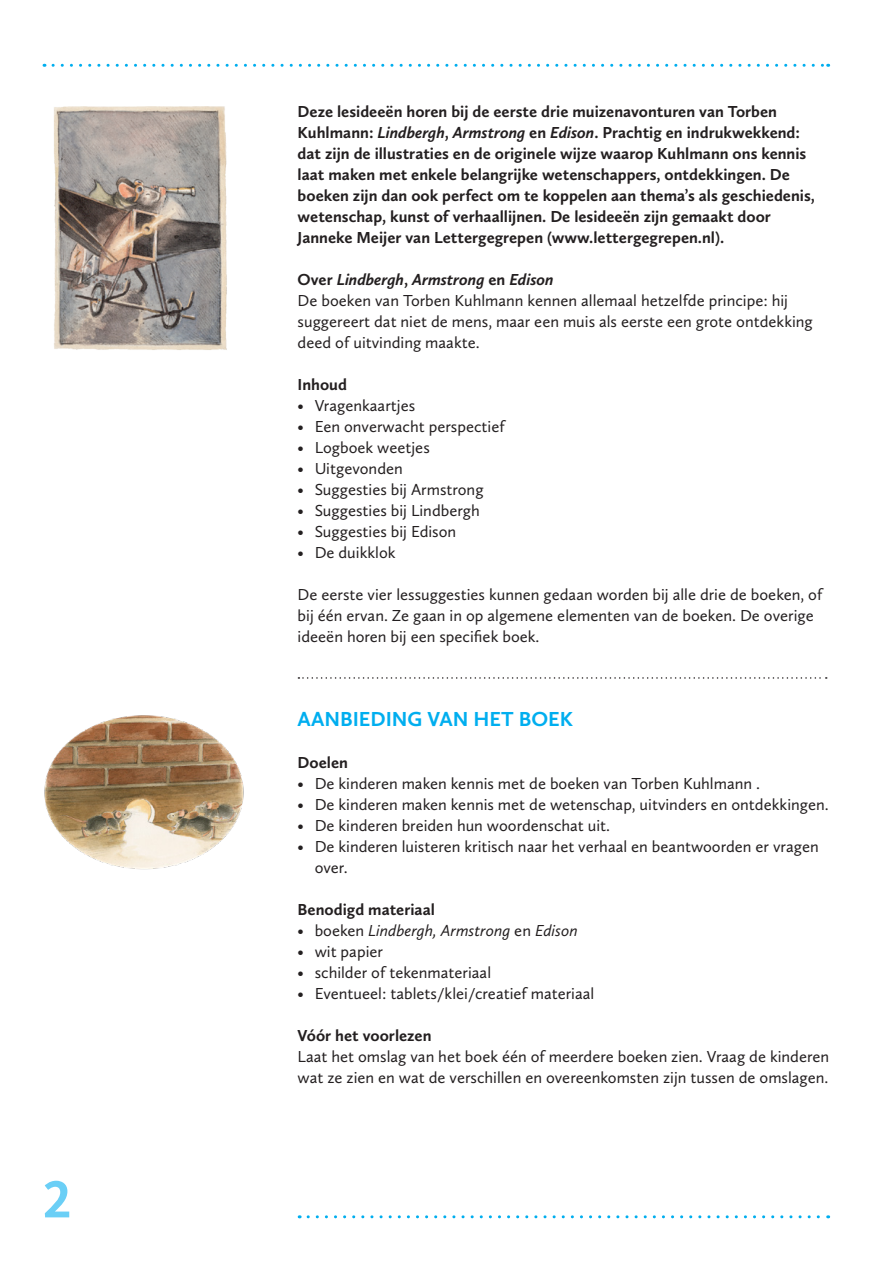
<style>
.page{position:relative;width:893px;height:1263px;background:#fff}
.page>*{position:absolute;margin:0;border:0;box-sizing:border-box;transform-origin:0 0}
.t1{font:700 54px "Calluna Sans";color:#6bcff6}
.Kop_blauw{font:700 21px "Calluna Sans";color:#00aeef}
.Broodtekst_vet{font:700 16.5px/21px "Calluna Sans";color:#231f20}
.Broodtekst_ingespron{font:16.5px/21px "Calluna Sans";color:#231f20}
.Broodtekst{font:16.5px/21px "Calluna Sans";color:#231f20}
.Broodtekst_ingespron-2{font:italic 16.5px "Calluna Sans";color:#231f20}
.Broodtekst_vet-2{font:italic 700 16.5px "Calluna Sans";color:#231f20}
.s1{font-style:italic}
.s2{font-style:normal}
</style>
<div class="page">
<svg style="left:53px;top:64px;width:776px;height:3px"></svg>
<svg style="left:308px;top:1215px;width:521px;height:3px"></svg>
<svg style="left:298px;top:677px;width:529px;height:2px"></svg>
<img style="left:54px;top:106px;width:173px;height:244px">
<img style="left:44px;top:715px;width:200px;height:155px">
<h1 class="t1" style="left:43px;top:1166px;width:30px">2</h1>
<p class="Broodtekst_vet" style="left:298px;top:101px;width:519px">Deze lesideeën horen bij de eerste drie muizenavonturen van Torben Kuhlmann: <span class="s1">Lindbergh</span>, <span class="s1">Armstrong</span> en <span class="s1">Edison</span>. Prachtig en indrukwekkend: dat zijn de illustraties en de originele wijze waarop Kuhlmann ons kennis laat maken met enkele belangrijke wetenschappers, ontdekkingen. De boeken zijn dan ook perfect om te koppelen aan thema’s als geschiedenis, wetenschap, kunst of verhaallijnen. De lesideeën zijn gemaakt door Janneke Meijer van Lettergegrepen (www.lettergegrepen.nl).</p>
<p class="Broodtekst_vet-2" style="left:298px;top:269px;width:257px"><span class="s2">Over</span> Lindbergh<span class="s2">,</span> Armstrong <span class="s2">en</span> Edison</p>
<p class="Broodtekst" style="left:298px;top:290px;width:517px">De boeken van Torben Kuhlmann kennen allemaal hetzelfde principe: hij suggereert dat niet de mens, maar een muis als eerste een grote ontdekking deed of uitvinding maakte.</p>
<p class="Broodtekst_vet" style="left:298px;top:374px;width:51px">Inhoud</p>
<p class="Broodtekst_ingespron" style="left:298px;top:395px;width:119px">• Vragenkaartjes</p>
<p class="Broodtekst_ingespron" style="left:298px;top:416px;width:209px">• Een onverwacht perspectief</p>
<p class="Broodtekst_ingespron" style="left:298px;top:437px;width:134px">• Logboek weetjes</p>
<p class="Broodtekst_ingespron" style="left:298px;top:458px;width:107px">• Uitgevonden</p>
<p class="Broodtekst_ingespron" style="left:298px;top:479px;width:187px">• Suggesties bij Armstrong</p>
<p class="Broodtekst_ingespron" style="left:298px;top:500px;width:184px">• Suggesties bij Lindbergh</p>
<p class="Broodtekst_ingespron" style="left:298px;top:521px;width:160px">• Suggesties bij Edison</p>
<p class="Broodtekst_ingespron" style="left:298px;top:542px;width:99px">• De duikklok</p>
<p class="Broodtekst" style="left:298px;top:584px;width:526px">De eerste vier lessuggesties kunnen gedaan worden bij alle drie de boeken, of bij één ervan. Ze gaan in op algemene elementen van de boeken. De overige ideeën horen bij een specifiek boek.</p>
<p class="Kop_blauw" style="left:298px;top:706px;width:277px">AANBIEDING VAN HET BOEK</p>
<p class="Broodtekst_vet" style="left:298px;top:752px;width:52px">Doelen</p>
<p class="Broodtekst_ingespron" style="left:298px;top:773px;width:464px">• De kinderen maken kennis met de boeken van Torben Kuhlmann .</p>
<p class="Broodtekst_ingespron" style="left:298px;top:794px;width:533px">• De kinderen maken kennis met de wetenschap, uitvinders en ontdekkingen.</p>
<p class="Broodtekst_ingespron" style="left:298px;top:815px;width:314px">• De kinderen breiden hun woordenschat uit.</p>
<p class="Broodtekst_ingespron" style="left:315px;top:836px;width:506px;text-indent:-17px">• De kinderen luisteren kritisch naar het verhaal en beantwoorden er vragen over.</p>
<p class="Broodtekst_vet" style="left:298px;top:899px;width:139px">Benodigd materiaal</p>
<p class="Broodtekst_ingespron-2" style="left:298px;top:920px;width:282px"><span class="s2">• boeken</span> Lindbergh, Armstrong <span class="s2">en</span> Edison</p>
<p class="Broodtekst_ingespron" style="left:298px;top:941px;width:87px">• wit papier</p>
<p class="Broodtekst_ingespron" style="left:298px;top:962px;width:195px">• schilder of tekenmateriaal</p>
<p class="Broodtekst_ingespron" style="left:298px;top:983px;width:298px">• Eventueel: tablets/klei/creatief materiaal</p>
<p class="Broodtekst_vet" style="left:298px;top:1025px;width:135px">Vóór het voorlezen</p>
<p class="Broodtekst" style="left:298px;top:1046px;width:533px">Laat het omslag van het boek één of meerdere boeken zien. Vraag de kinderen wat ze zien en wat de verschillen en overeenkomsten zijn tussen de omslagen.</p>
</div>
